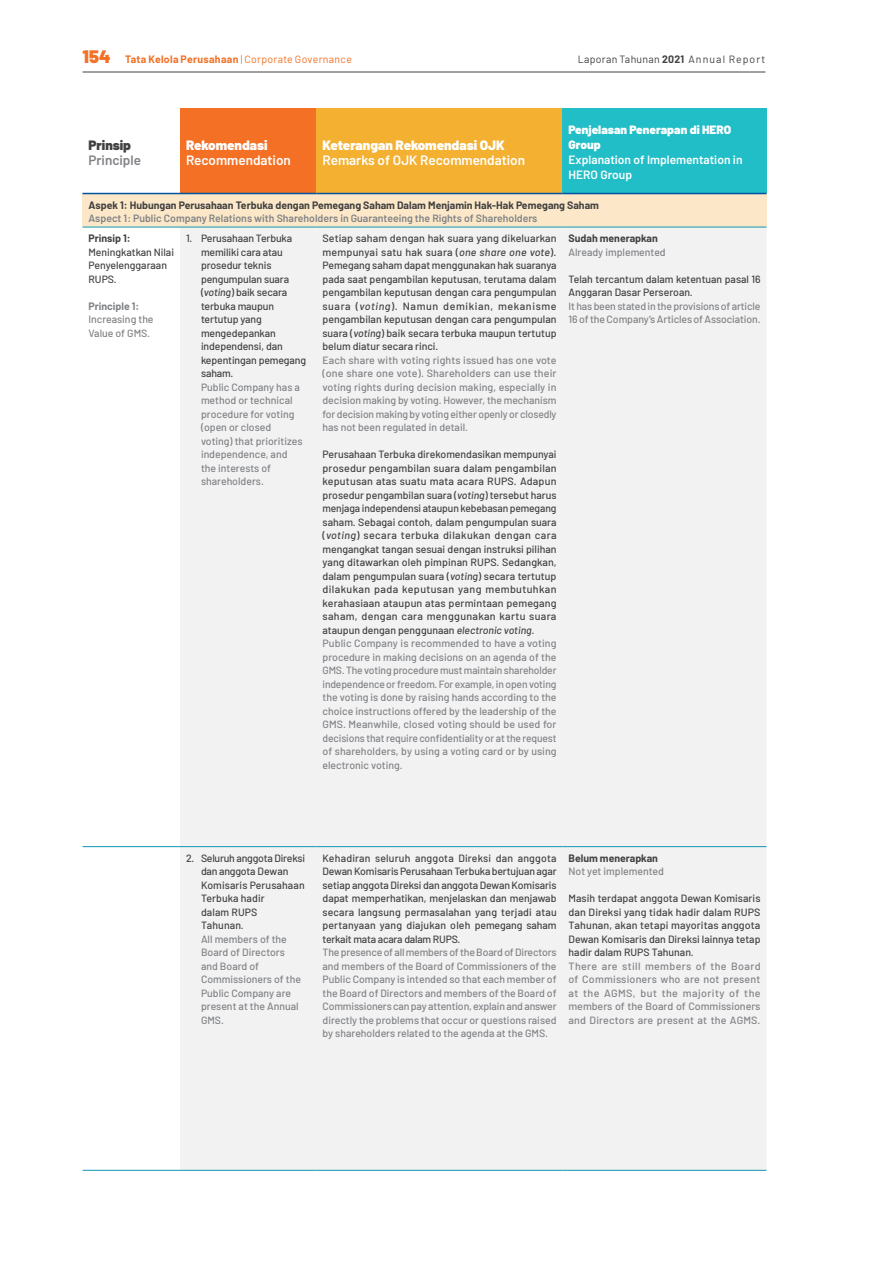
<style>
.page{position:relative;width:893px;height:1263px;background:#fff}
.page>*{position:absolute;margin:0;border:0;box-sizing:border-box;transform-origin:0 0}
.Tbl_Head_White_e{font:600 13.5px "Barlow";color:#fff}
.Tbl_Head_White{font:900 13.5px "Barlow";color:#fff}
.Tbl_Head_e{font:600 13.5px "Barlow";color:#808285}
.Tbl_Head{font:900 13.5px "Barlow";color:#414142}
.Tbl_Head_White_Small{font:600 12px/15px "Barlow";color:#fff}
.Tbl_Head_White_Small-2{font:900 12px/15px "Barlow";color:#fff}
.Tbl_BC{font:500 10.5px/13.5px "Barlow";letter-spacing:-.005em;color:#414142}
.Tbl_BC_e{font:500 10.5px/13.5px "Barlow";color:#808285}
.Tbl_Sub{font:700 10.5px "Barlow";color:#414142}
.Tbl_Sub_e{font:600 10.5px "Barlow";color:#808285}
.t1{font:700 10.5px "Barlow";letter-spacing:.03em;color:#f37025}
.Tbl_BC-2{font:700 10.5px "Barlow";color:#414142}
.t2{font:10.5px "Barlow";letter-spacing:.04em;color:#414142}
.s1{font-weight:900;font-size:18px}
.s2{font-weight:400}
.s3{font-weight:700}
.s4{font-style:italic}
</style>
<div class="page">
<div style="left:180px;top:108px;width:136px;height:86px;background:#f37025"></div>
<div style="left:316px;top:108px;width:246px;height:86px;background:#f4b031"></div>
<div style="left:562px;top:108px;width:204px;height:86px;background:#21bec7"></div>
<div style="left:82px;top:194px;width:684px;height:33px;background:#fce8c8"></div>
<div style="left:180px;top:228px;width:586px;height:942px;background:#f2f2f3"></div>
<hr style="left:82px;top:193px;width:98px;height:1px;background:#0054a0">
<hr style="left:180px;top:193px;width:136px;height:1px;background:#0054a0">
<hr style="left:316px;top:193px;width:246px;height:1px;background:#0054a0">
<hr style="left:562px;top:193px;width:204px;height:1px;background:#0054a0">
<hr style="left:82px;top:846px;width:98px;height:1px;background:#0f97b1">
<hr style="left:180px;top:846px;width:136px;height:1px;background:#0f97b1">
<hr style="left:316px;top:846px;width:246px;height:1px;background:#0f97b1">
<hr style="left:562px;top:846px;width:204px;height:1px;background:#0f97b1">
<hr style="left:82px;top:1170px;width:98px;height:1px;background:#0f97b1">
<hr style="left:180px;top:1170px;width:136px;height:1px;background:#0f97b1">
<hr style="left:316px;top:1170px;width:246px;height:1px;background:#0f97b1">
<hr style="left:562px;top:1170px;width:204px;height:1px;background:#0f97b1">
<hr style="left:82px;top:227px;width:98px;height:1px;background:#0f97b1">
<hr style="left:180px;top:227px;width:136px;height:1px;background:#0f97b1">
<hr style="left:316px;top:227px;width:246px;height:1px;background:#0f97b1">
<hr style="left:562px;top:227px;width:204px;height:1px;background:#0f97b1">
<hr style="left:82px;top:72px;width:683px;height:1px;background:#414142">
<p class="t1" style="left:82px;top:51px;width:271px"><span class="s1">154</span> Tata Kelola Perusahaan <span class="s2">| Corporate Governance</span></p>
<p class="t2" style="left:578px;top:52px;width:189px">Laporan Tahunan <span class="s3">2021</span> Annual Report</p>
<p class="Tbl_Head_White_Small-2" style="left:568px;top:122px;width:164px">Penjelasan Penerapan di HERO<br>Group</p>
<p class="Tbl_Head_White_Small" style="left:568px;top:151px;width:175px">Explanation of Implementation in<br>HERO Group</p>
<p class="Tbl_Sub" style="left:88px;top:197px;width:512px">Aspek 1: Hubungan Perusahaan Terbuka dengan Pemegang Saham Dalam Menjamin Hak-Hak Pemegang Saham</p>
<p class="Tbl_Sub_e" style="left:88px;top:211px;width:450px">Aspect 1: Public Company Relations with Shareholders in Guaranteeing the Rights of Shareholders</p>
<p class="Tbl_BC-2" style="left:88px;top:230px;width:44px">Prinsip 1:</p>
<p class="Tbl_BC" style="left:88px;top:244px;width:87px">Meningkatkan Nilai<br>Penyelenggaraan<br>RUPS.</p>
<p class="Tbl_BC_e" style="left:88px;top:298px;width:67px"><span class="s3">Principle 1:<br></span>Increasing the<br>Value of GMS.</p>
<p class="Tbl_Head" style="left:88px;top:135px;width:44px">Prinsip</p>
<p class="Tbl_Head_e" style="left:88px;top:150px;width:54px">Principle</p>
<p class="Tbl_Head_White" style="left:186px;top:135px;width:83px">Rekomendasi</p>
<p class="Tbl_Head_White_e" style="left:186px;top:150px;width:106px">Recommendation</p>
<p class="Tbl_Head_White" style="left:322px;top:135px;width:184px">Keterangan Rekomendasi OJK</p>
<p class="Tbl_Head_White_e" style="left:322px;top:150px;width:204px">Remarks of OJK Recommendation</p>
<p class="Tbl_BC" style="left:322px;top:231px;width:236px;text-align:justify">Setiap saham dengan hak suara yang dikeluarkan mempunyai satu hak suara (<span class="s4">one share one vote</span>).<br>Pemegang saham dapat menggunakan hak suaranya pada saat pengambilan keputusan, terutama dalam pengambilan keputusan dengan cara pengumpulan suara (<span class="s4">voting</span>). Namun demikian, mekanisme pengambilan keputusan dengan cara pengumpulan suara (<span class="s4">voting</span>) baik secara terbuka maupun tertutup belum diatur secara rinci.</p>
<p class="Tbl_BC_e" style="left:322px;top:352px;width:236px;text-align:justify">Each share with voting rights issued has one vote (one share one vote). Shareholders can use their voting rights during decision making, especially in decision making by voting. However, the mechanism for decision making by voting either openly or closedly has not been regulated in detail.</p>
<p class="Tbl_BC" style="left:322px;top:447px;width:236px;text-align:justify">Perusahaan Terbuka direkomendasikan mempunyai prosedur pengambilan suara dalam pengambilan keputusan atas suatu mata acara RUPS. Adapun prosedur pengambilan suara (<span class="s4">voting</span>) tersebut harus menjaga independensi ataupun kebebasan pemegang saham. Sebagai contoh, dalam pengumpulan suara (<span class="s4">voting</span>) secara terbuka dilakukan dengan cara mengangkat tangan sesuai dengan instruksi pilihan yang ditawarkan oleh pimpinan RUPS. Sedangkan, dalam pengumpulan suara (<span class="s4">voting</span>) secara tertutup dilakukan pada keputusan yang membutuhkan kerahasiaan ataupun atas permintaan pemegang saham, dengan cara menggunakan kartu suara ataupun dengan penggunaan <span class="s4">electronic voting.</span></p>
<p class="Tbl_BC_e" style="left:322px;top:636px;width:236px;text-align:justify">Public Company is recommended to have a voting procedure in making decisions on an agenda of the GMS. The voting procedure must maintain shareholder independence or freedom. For example, in open voting the voting is done by raising hands according to the choice instructions offered by the leadership of the GMS. Meanwhile, closed voting should be used for decisions that require confidentiality or at the request of shareholders, by using a voting card or by using electronic voting.</p>
<p class="Tbl_BC-2" style="left:569px;top:230px;width:91px">Sudah menerapkan</p>
<p class="Tbl_BC_e" style="left:569px;top:244px;width:99px">Already implemented</p>
<p class="Tbl_BC" style="left:569px;top:271px;width:194px">Telah tercantum dalam ketentuan pasal 16<br>Anggaran Dasar Perseroan.</p>
<p class="Tbl_BC_e" style="left:569px;top:298px;width:194px">It has been stated in the provisions of article<br>16 of the Company’s Articles of Association.</p>
<p class="Tbl_BC" style="left:201px;top:231px;width:107px;text-indent:-15px">1. Perusahaan Terbuka memiliki cara atau prosedur teknis pengumpulan suara (<span class="s4">voting</span>) baik secara terbuka maupun tertutup yang mengedepankan independensi, dan kepentingan pemegang saham.</p>
<p class="Tbl_BC_e" style="left:201px;top:379px;width:103px">Public Company has a method or technical procedure for voting (open or closed voting) that prioritizes independence, and the interests of shareholders.</p>
<p class="Tbl_BC" style="left:201px;top:850px;width:105px;text-indent:-15px">2. Seluruh anggota Direksi dan anggota Dewan<br>Komisaris Perusahaan<br>Terbuka hadir<br>dalam RUPS<br>Tahunan.</p>
<p class="Tbl_BC_e" style="left:201px;top:931px;width:101px">All members of the<br>Board of Directors and Board of<br>Commissioners of the<br>Public Company are present at the Annual<br>GMS.</p>
<p class="Tbl_BC" style="left:323px;top:850px;width:236px;text-align:justify">Kehadiran seluruh anggota Direksi dan anggota Dewan Komisaris Perusahaan Terbuka bertujuan agar setiap anggota Direksi dan anggota Dewan Komisaris dapat memperhatikan, menjelaskan dan menjawab secara langsung permasalahan yang terjadi atau pertanyaan yang diajukan oleh pemegang saham terkait mata acara dalam RUPS.</p>
<p class="Tbl_BC_e" style="left:323px;top:945px;width:236px;text-align:justify">The presence of all members of the Board of Directors and members of the Board of Commissioners of the Public Company is intended so that each member of the Board of Directors and members of the Board of Commissioners can pay attention, explain and answer directly the problems that occur or questions raised by shareholders related to the agenda at the GMS.</p>
<p class="Tbl_BC-2" style="left:569px;top:850px;width:91px">Belum menerapkan</p>
<p class="Tbl_BC_e" style="left:569px;top:864px;width:97px">Not yet implemented</p>
<p class="Tbl_BC" style="left:569px;top:891px;width:193px;text-align:justify">Masih terdapat anggota Dewan Komisaris dan Direksi yang tidak hadir dalam RUPS Tahunan, akan tetapi mayoritas anggota Dewan Komisaris dan Direksi lainnya tetap hadir dalam RUPS Tahunan.</p>
<p class="Tbl_BC_e" style="left:569px;top:958px;width:194px;text-align:justify">There are still members of the Board of Commissioners who are not present at the AGMS, but the majority of the members of the Board of Commissioners and Directors are present at the AGMS.</p>
</div>
